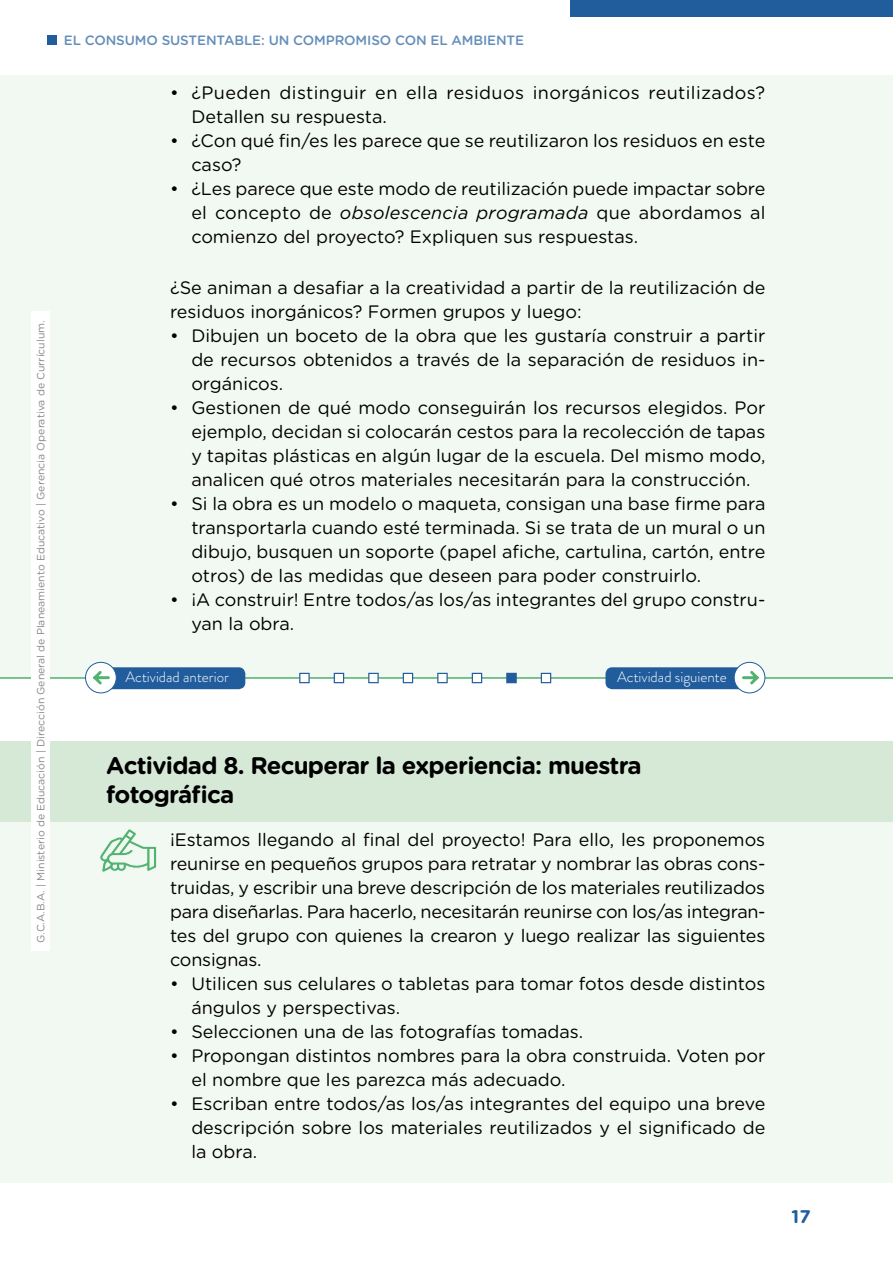
<style>
.page{position:relative;width:893px;height:1263px;background:#fff}
.page>*{position:absolute;margin:0;border:0;box-sizing:border-box;transform-origin:0 0}
.t1{font:700 24px/28.8px "Gotham Rounded";letter-spacing:-.03em;color:#000}
.t2{font:700 18.3px "Gotham Rounded";color:#215d9d}
.t3{font:18px/24px "Gotham Rounded";color:#000;text-align:justify}
.t4{font:18px/24px "Gotham Rounded";letter-spacing:.02em;color:#000}
.t5{font:300 15px "Brandon Grotesque";color:#fff}
.t6{font:500 13.5px "Gotham Rounded";letter-spacing:-.01em;color:#648eba}
.t7{font:10.5px "Gotham Rounded";color:#878787}
.s1{font-style:italic}
</style>
<div class="page">
<div style="left:47px;top:35px;width:9px;height:10px;background:#215d9d"></div>
<div style="left:570px;top:0;width:323px;height:17px;background:#215d9d"></div>
<div style="left:0;top:75px;width:893px;height:48px;background:#f2f8f2"></div>
<div style="left:0;top:123px;width:893px;height:48px;background:#f2f8f2"></div>
<div style="left:0;top:171px;width:893px;height:81px;background:#f2f8f2"></div>
<div style="left:0;top:246px;width:893px;height:24px;background:#f2f8f2"></div>
<div style="left:0;top:270px;width:893px;height:48px;background:#f2f8f2"></div>
<div style="left:0;top:318px;width:893px;height:72px;background:#f2f8f2"></div>
<div style="left:0;top:390px;width:893px;height:96px;background:#f2f8f2"></div>
<div style="left:0;top:486px;width:893px;height:96px;background:#f2f8f2"></div>
<div style="left:0;top:582px;width:893px;height:48px;background:#f2f8f2"></div>
<div style="left:0;top:630px;width:893px;height:24px;background:#f2f8f2"></div>
<div style="left:0;top:654px;width:893px;height:24px;background:#f2f8f2"></div>
<div style="left:0;top:741px;width:893px;height:87px;background:#d6e9d7"></div>
<div style="left:0;top:822px;width:893px;height:144px;background:#f2f8f2"></div>
<div style="left:0;top:966px;width:893px;height:48px;background:#f2f8f2"></div>
<div style="left:0;top:1014px;width:893px;height:24px;background:#f2f8f2"></div>
<div style="left:0;top:1038px;width:893px;height:48px;background:#f2f8f2"></div>
<div style="left:0;top:1086px;width:893px;height:72px;background:#f2f8f2"></div>
<div style="left:0;top:1158px;width:893px;height:24px;background:#f2f8f2"></div>
<hr style="left:0;top:677px;width:893px;height:2px;background:#52b370">
<div style="left:299px;top:673px;width:11px;height:10px;background:#fff;border:1px solid #215d9d"></div>
<div style="left:334px;top:673px;width:10px;height:10px;background:#fff;border:1px solid #215d9d"></div>
<div style="left:368px;top:673px;width:11px;height:10px;background:#fff;border:1px solid #215d9d"></div>
<div style="left:403px;top:673px;width:10px;height:10px;background:#fff;border:1px solid #215d9d"></div>
<div style="left:472px;top:673px;width:10px;height:10px;background:#fff;border:1px solid #215d9d"></div>
<div style="left:541px;top:673px;width:10px;height:10px;background:#fff;border:1px solid #215d9d"></div>
<div style="left:437px;top:673px;width:11px;height:10px;background:#fff;border:1px solid #215d9d"></div>
<div style="left:506px;top:673px;width:11px;height:10px;background:#215d9d;border:1px solid #215d9d"></div>
<svg style="left:734px;top:662px;width:31px;height:31px"></svg>
<div style="left:734px;top:662px;width:31px;height:31px;border:1px solid #215d9d;border-radius:50%"></div>
<svg style="left:605px;top:667px;width:156px;height:22px;background:#4377aa"></svg>
<svg style="left:86px;top:662px;width:30px;height:31px"></svg>
<div style="left:85px;top:662px;width:32px;height:31px;border:1px solid #215d9d;border-radius:50%"></div>
<svg style="left:91px;top:667px;width:154px;height:22px;background:#4176a9"></svg>
<svg style="left:100px;top:829px;width:57px;height:43px"></svg>
<div style="left:31px;top:312px;width:18px;height:639px;background:#fff"></div>
<p class="t7" style="left:34px;top:943px;width:624px;rotate:-90deg">G.C.A.B.A. | Ministerio de Educación | Dirección General de Planeamiento Educativo | Gerencia Operativa de Currículum.</p>
<p class="t6" style="left:64px;top:31px;width:462px">EL CONSUMO SUSTENTABLE: UN COMPROMISO CON EL AMBIENTE</p>
<p class="t4" style="left:191px;top:80px;width:575px;text-indent:-21px">• ¿Pueden distinguir en ella residuos inorgánicos reutilizados?<br>Detallen su respuesta.</p>
<p class="t3" style="left:191px;top:128px;width:575px;text-indent:-21px">• ¿Con qué fin/es les parece que se reutilizaron los residuos en este caso?</p>
<p class="t3" style="left:191px;top:176px;width:576px;text-indent:-21px">• ¿Les parece que este modo de reutilización puede impactar sobre el concepto de <span class="s1">obsolescencia programada</span> que abordamos al comienzo del proyecto? Expliquen sus respuestas.</p>
<p class="t3" style="left:170px;top:275px;width:597px">¿Se animan a desafiar a la creatividad a partir de la reutilización de residuos inorgánicos? Formen grupos y luego:</p>
<p class="t3" style="left:191px;top:323px;width:576px;text-indent:-21px">• Dibujen un boceto de la obra que les gustaría construir a partir de recursos obtenidos a través de la separación de residuos in&shy;orgánicos.</p>
<p class="t3" style="left:191px;top:395px;width:576px;text-indent:-21px">• Gestionen de qué modo conseguirán los recursos elegidos. Por ejemplo, decidan si colocarán cestos para la recolección de tapas y tapitas plásticas en algún lugar de la escuela. Del mismo modo, analicen qué otros materiales necesitarán para la construcción.</p>
<p class="t3" style="left:191px;top:491px;width:576px;text-indent:-21px">• Si la obra es un modelo o maqueta, consigan una base firme para transportarla cuando esté terminada. Si se trata de un mural o un dibujo, busquen un soporte (papel afiche, cartulina, cartón, entre otros) de las medidas que deseen para poder construirlo.</p>
<p class="t3" style="left:191px;top:587px;width:575px;text-indent:-21px">• ¡A construir! Entre todos/as los/as integrantes del grupo constru&shy;yan la obra.</p>
<p class="t5" style="left:125px;top:667px;width:105px">Actividad anterior</p>
<p class="t5" style="left:617px;top:667px;width:111px">Actividad siguiente</p>
<h1 class="t1" style="left:106px;top:750px;width:537px">Actividad 8. Recuperar la experiencia: muestra fotográfica</h1>
<p class="t3" style="left:170px;top:827px;width:597px">¡Estamos llegando al final del proyecto! Para ello, les proponemos reunirse en pequeños grupos para retratar y nombrar las obras cons&shy;truidas, y escribir una breve descripción de los materiales reutilizados para diseñarlas. Para hacerlo, necesitarán reunirse con los/as integran&shy;tes del grupo con quienes la crearon y luego realizar las siguientes consignas.</p>
<p class="t3" style="left:191px;top:971px;width:576px;text-indent:-21px">• Utilicen sus celulares o tabletas para tomar fotos desde distintos ángulos y perspectivas.</p>
<p class="t3" style="left:170px;top:1019px;width:415px">• Seleccionen una de las fotografías tomadas.</p>
<p class="t3" style="left:191px;top:1043px;width:575px;text-indent:-21px">• Propongan distintos nombres para la obra construida. Voten por el nombre que les parezca más adecuado.</p>
<p class="t3" style="left:191px;top:1091px;width:576px;text-indent:-21px">• Escriban entre todos/as los/as integrantes del equipo una breve descripción sobre los materiales reutilizados y el significado de la obra.</p>
<p class="t2" style="left:792px;top:1203px;width:21px">17</p>
</div>
